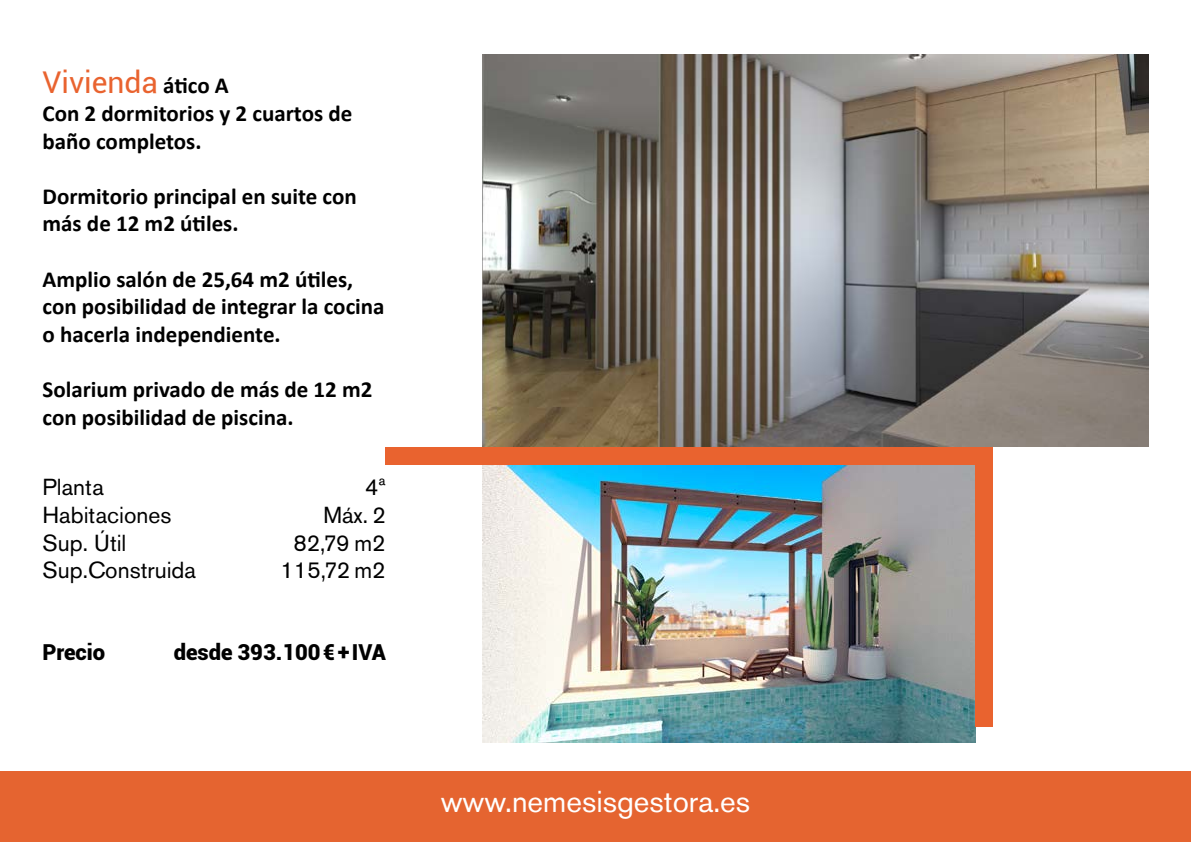
<style>
.page{position:relative;width:1191px;height:842px;background:#fff}
.page>*{position:absolute;margin:0;border:0;box-sizing:border-box;transform-origin:0 0}
.t1{font:30px "Akzidenz Grotesk BE";color:#fff}
.t2{font:30px "Roboto";color:#e9632f}
.t3{font:700 23px/27.6px "Calibri";color:#000}
.t4{font:23px "Akzidenz Grotesk BE";color:#000}
.t5{font:900 22px "Roboto";color:#000}
.s1{font-family:"Calibri";font-weight:700;font-size:23px;color:#000}
</style>
<div class="page">
<div style="left:0;top:771px;width:1191px;height:71px;background:#e56430"></div>
<img style="left:482px;top:465px;width:493px;height:277px">
<img style="left:482px;top:55px;width:666px;height:392px">
<div style="left:975px;top:448px;width:18px;height:279px;background:#e9632f"></div>
<div style="left:386px;top:448px;width:589px;height:17px;background:#e9632f"></div>
<h1 class="t2" style="left:43px;top:62px;width:188px">Vivienda <span class="s1">ático A</span></h1>
<p class="t3" style="left:43px;top:99px;width:311px">Con 2 dormitorios y 2 cuartos de baño completos.</p>
<p class="t3" style="left:43px;top:182px;width:316px">Dormitorio principal en suite con más de 12 m2 útiles.</p>
<p class="t3" style="left:43px;top:265px;width:344px">Amplio salón de 25,64 m2 útiles, con posibilidad de integrar la cocina o hacerla independiente.</p>
<p class="t3" style="left:43px;top:375px;width:331px">Solarium privado de más de 12 m2 con posibilidad de piscina.</p>
<p class="t4" style="left:43px;top:474px;width:63px">Planta</p>
<p class="t4" style="left:365px;top:474px;width:22px">4ª</p>
<p class="t4" style="left:43px;top:501px;width:130px">Habitaciones</p>
<p class="t4" style="left:323px;top:501px;width:64px">Máx. 2</p>
<p class="t4" style="left:43px;top:529px;width:85px">Sup. Útil</p>
<p class="t4" style="left:293px;top:529px;width:94px">82,79 m2</p>
<p class="t4" style="left:43px;top:556px;width:155px">Sup.Construida</p>
<p class="t4" style="left:280px;top:556px;width:107px">115,72 m2</p>
<p class="t5" style="left:43px;top:636px;width:64px">Precio</p>
<p class="t5" style="left:174px;top:636px;width:213px">desde 393.100 € + IVA</p>
<h1 class="t1" style="left:441px;top:784px;width:311px">www.nemesisgestora.es</h1>
</div>
